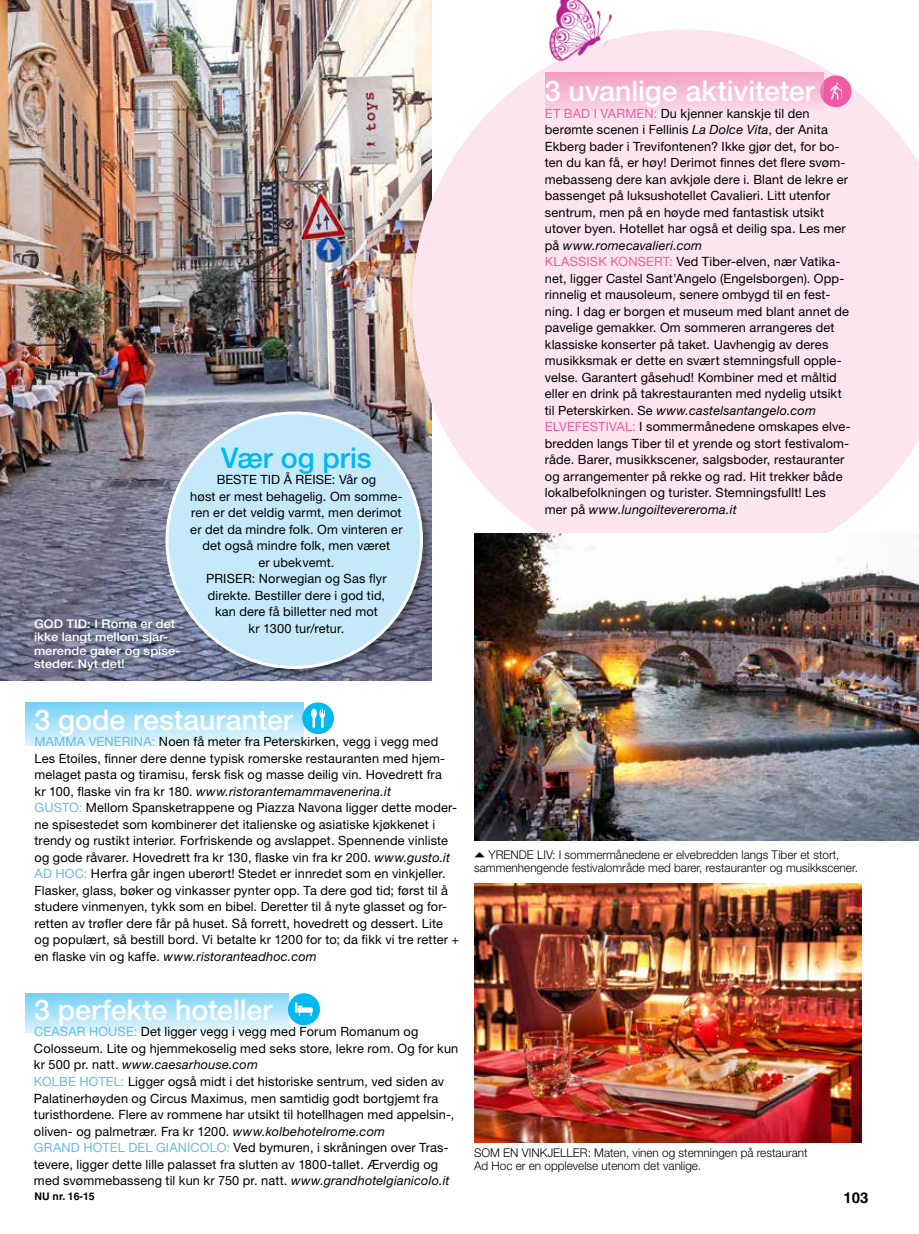
<style>
.page{position:relative;width:919px;height:1234px;background:#fff}
.page>*{position:absolute;margin:0;border:0;box-sizing:border-box;transform-origin:0 0}
.t1{font:500 28.5px "Helvetica Neue LT Std";color:#fff}
.t2{font:500 28.5px "Helvetica Neue LT Std";color:#00b9f1}
.t3{font:700 15px "Helvetica";color:#000}
.t4{font:12.75px/16.5px "Helvetica Neue LT Std";letter-spacing:.01em;color:#000}
.t5{font:300 12px/13.5px "Helvetica Neue LT Std";color:#000}
.t6{font:500 12px/13.5px "Helvetica Neue LT Std";color:#fff;scale:1.08 1}
.t7{font:700 10.5px "Helvetica";color:#000}
.s1{color:#ef5ba1}
.s2{font-style:italic}
.s3{color:#64bde1}
</style>
<div class="page">
<img style="left:0;top:0;width:432px;height:680px">
<svg style="left:412px;top:29px;width:506px;height:545px;background:#fbe7ef"></svg>
<img style="left:474px;top:533px;width:444px;height:307px">
<div style="left:26px;top:702px;width:278px;height:43px;background:linear-gradient(to bottom,#7ad3f6,#e5f6fd)"></div>
<img style="left:299px;top:702px;width:35px;height:31px">
<img style="left:823px;top:75px;width:33px;height:31px">
<img style="left:474px;top:883px;width:387px;height:258px">
<div style="left:26px;top:992px;width:263px;height:40px;background:linear-gradient(to bottom,#77d2f6,#e0f5fd)"></div>
<img style="left:289px;top:993px;width:31px;height:32px">
<div style="left:165px;top:411px;width:266px;height:266px;background:#000;opacity:.3"></div>
<div style="left:167px;top:413px;width:254px;height:254px;background:#c4e9fb;border-radius:50%"></div>
<div style="left:545px;top:72px;width:278px;height:39px;background:linear-gradient(to bottom,#f4a0c5,#fad8e7)"></div>
<img style="left:544px;top:0;width:85px;height:64px">
<p class="t6" style="left:34px;top:616px;width:137px">GOD TID: I Roma er det ikke langt mellom sjar&shy;merende gater og spise&shy;steder. Nyt det!</p>
<h1 class="t2" style="left:221px;top:440px;width:152px">Vær og pris</h1>
<p class="t4" style="left:190px;top:471px;width:214px;text-align:center">Beste tid å reise: Vår og<br>høst er mest behagelig. Om somme&shy;ren er det veldig varmt, men derimot er det da mindre folk. Om vinteren er det også mindre folk, men været<br>er ubekvemt.<br>Priser: Norwegian og Sas flyr direkte. Bestiller dere i god tid,<br>kan dere få billetter ned mot<br>kr 1300 tur/retur.</p>
<h1 class="t1" style="left:545px;top:74px;width:271px">3 uvanlige aktiviteter</h1>
<p class="t4" style="left:545px;top:105px;width:307px"><span class="s1">Et bad i varmen:</span> Du kjenner kanskje til den berømte scenen i Fellinis <span class="s2">La Dolce Vita</span>, der Anita Ekberg bader i Trevifontenen? I kke gjør det, for bo&shy;ten du kan få, er høy! Derimot finnes det flere svøm&shy;mebasseng dere kan avkjøle dere i. Blant de lekre er bassenget på luksushotellet Cavalieri. Litt utenfor sentrum, men på en høyde med fantastisk utsikt utover byen. Hotellet har også et deilig spa. Les mer på <span class="s2">www.romecavalieri.com<br></span><span class="s1">Klass isk konsert:</span> Ved Tiber-elven, nær Vatika&shy;net, ligger Castel Sant’Angelo (Engelsborgen). Opp&shy;rinnelig et mausoleum, senere ombygd til en fest&shy;ning. I dag er borgen et museum med blant annet de pavelige gemakker. Om sommeren arrangeres det klassiske konserter på taket. Uavhengig av deres musikksmak er dette en svært stemningsfull opple&shy;velse. Garantert gåsehud! Kombiner med et måltid eller en drink på takrestauranten med nydelig utsikt til Peterskirken. Se <span class="s2">www.castelsantangelo.com </span><span class="s1">Elvefestival:</span> I sommermånedene omskapes elve&shy;bredden langs Tiber til et yrende og stort festivalom&shy;råde. Barer, musikkscener, salgsboder, restauranter og arrangementer på rekke og rad. Hit trekker både lokalbefolkningen og turister. Stemningsfullt! Les mer på <span class="s2">www.lungoiltevereroma.it</span></p>
<h1 class="t1" style="left:35px;top:702px;width:260px">3 gode restauranter</h1>
<p class="t4" style="left:35px;top:733px;width:426px"><span class="s3">Mamma Vener ina:</span> Noen få meter fra Peterskirken, vegg i vegg med Les Etoiles, finner dere denne typisk romerske restauranten med hjem&shy;melaget pasta og tiramisu, fersk fisk og masse deilig vin. Hovedrett fra<br>kr 100, flaske vin fra kr 180. <span class="s2">www.ristorantemammavenerina.it<br></span><span class="s3">Gusto:</span> Mellom Spansketrappene og Piazza Navona ligger dette moder&shy;ne spisestedet som kombinerer det italienske og asiatiske kjøkkenet i trendy og rustikt interiør. Forfriskende og avslappet. Spennende vinliste og gode råvarer. H ovedrett fra kr 130, flaske vin fra kr 200. <span class="s2">www.gusto.it </span><span class="s3">Ad H oc:</span> Herfra går ingen uberørt! Stedet er innredet som en vinkjeller.<br>Flasker, glass, bøker og vinkasser pynter opp. Ta dere god tid; først til å studere vinmenyen, tykk som en bibel. Deretter til å nyte glasset og for&shy;retten av trøfler dere får på huset. Så forrett, hovedrett og dessert. Lite og populært, så bestill bord. Vi betalte kr 1200 for to; da fikk vi tre retter + en flaske vin og kaffe. <span class="s2">www.ristoranteadhoc.com</span></p>
<h1 class="t1" style="left:34px;top:992px;width:240px">3 perfekte hoteller</h1>
<p class="t4" style="left:34px;top:1023px;width:426px"><span class="s3">Ceasar House:</span> Det ligger vegg i vegg med Forum Romanum og Colosseum. Lite og hjemmekoselig med seks store, lekre rom. Og for kun kr 500 pr. natt. <span class="s2">www.caesarhouse.com<br></span><span class="s3">Kolbe H otel:</span> Ligger også midt i det historiske sentrum, ved siden av Palatinerhøyden og Circus Maximus, men samtidig godt bortgjemt fra turisthordene. Flere av rommene har utsikt til hotellhagen med appelsin-, oliven- og palmetrær. Fra kr 1200. <span class="s2">www.kolbehotelrome.com<br></span><span class="s3">Grand H otel del Gianicolo:</span> Ved bymuren, i skråningen over Tras&shy;tevere, ligger dette lille palasset fra slutten av 1800-tallet. Ærverdig og med svømmebasseng til kun kr 750 pr. natt. <span class="s2">www.grandhotelgianicolo.it</span></p>
<p class="t5" style="left:474px;top:847px;width:385px">▴ YRENDE LIV: I sommermånedene er elvebredden langs Tiber et stort, sammenhengende festivalområde med barer, restauranter og musikkscener.</p>
<p class="t5" style="left:474px;top:1145px;width:335px">SOM EN VINKJELLER: Maten, vinen og stemningen på restaurant<br>Ad Hoc er en opplevelse utenom det vanlige.</p>
<p class="t7" style="left:35px;top:1189px;width:62px">NU nr. 16-15</p>
<p class="t3" style="left:843px;top:1188px;width:27px">103</p>
</div>
